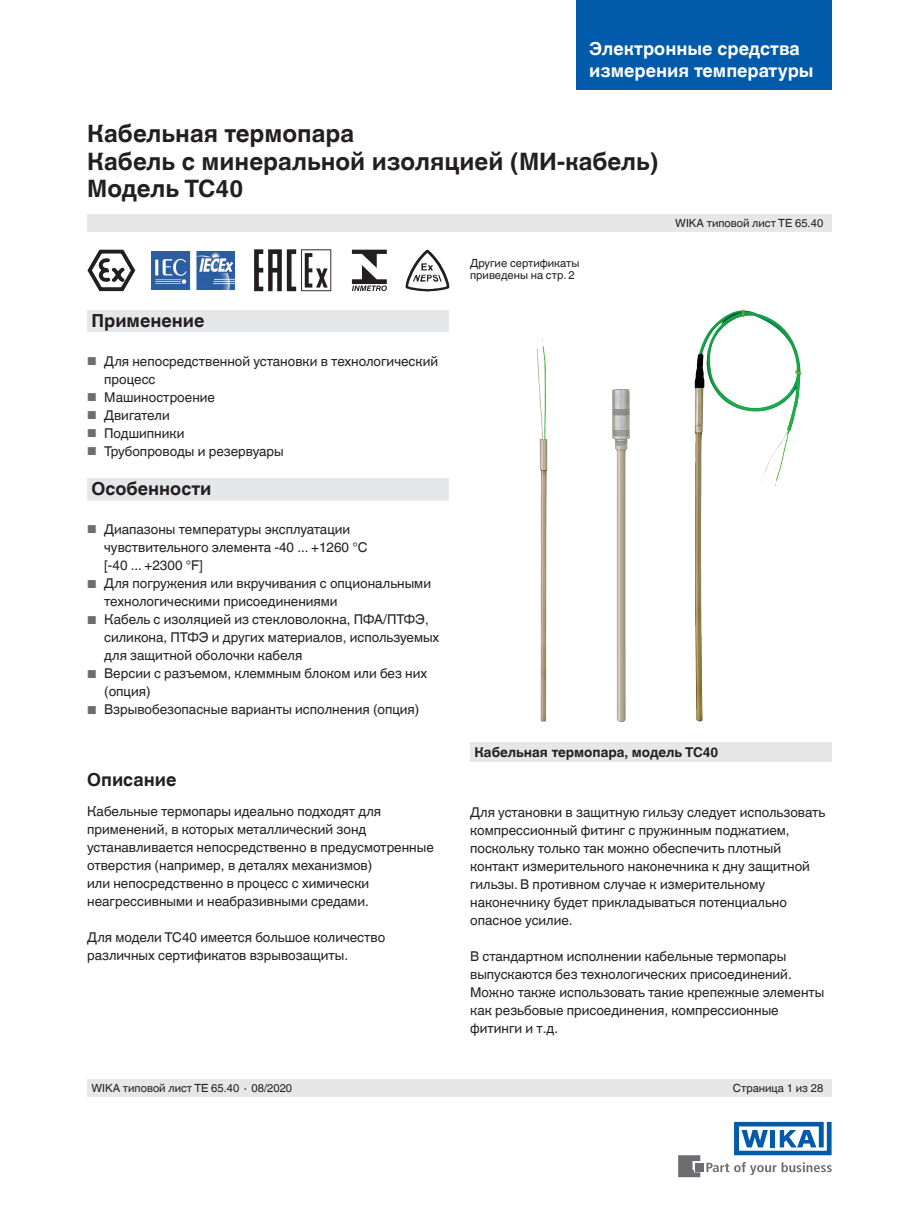
<style>
.page{position:relative;width:919px;height:1214px;background:#fff}
.page>*{position:absolute;margin:0;border:0;box-sizing:border-box;transform-origin:0 0}
.t1{font:700 24px/27px "Helvetica World";color:#231f20}
.t2{font:700 18px/21.6px "Helvetica World";color:#fff}
.t3{font:700 18px "Helvetica World";color:#231f20}
.t4{font:13.5px/18px "Helvetica World";color:#231f20}
.t5{font:700 13.5px "Helvetica World";color:#231f20}
.t6{font:11.25px/12.3px "Helvetica World";color:#231f20}
.s1{font-size:11.55px;color:#6c6d70}
</style>
<div class="page">
<div style="left:87px;top:310px;width:362px;height:21px;background:#e6e7e9"></div>
<div style="left:87px;top:215px;width:744px;height:17px;background:#e6e7e9"></div>
<div style="left:87px;top:1079px;width:744px;height:17px;background:#e6e7e9"></div>
<svg style="left:706px;top:1162px;width:125px;height:13px"></svg>
<div style="left:694px;top:1163px;width:9px;height:8px;background:#6c6d70"></div>
<svg style="left:678px;top:1155px;width:22px;height:22px"></svg>
<svg style="left:734px;top:1121px;width:97px;height:34px"></svg>
<div style="left:576px;top:0;width:255px;height:89px;background:#015aaa"></div>
<svg style="left:254px;top:249px;width:77px;height:42px"></svg>
<svg style="left:87px;top:249px;width:48px;height:43px"></svg>
<img style="left:151px;top:251px;width:84px;height:38px">
<svg style="left:352px;top:250px;width:35px;height:41px"></svg>
<img style="left:410px;top:250px;width:17px;height:22px">
<div style="left:470px;top:743px;width:361px;height:19px;background:#e6e7e9"></div>
<div style="left:87px;top:478px;width:362px;height:22px;background:#e6e7e9"></div>
<img style="left:612px;top:389px;width:18px;height:333px">
<img style="left:536px;top:338px;width:11px;height:384px">
<img style="left:694px;top:310px;width:47px;height:412px">
<h2 class="t2" style="left:589px;top:38px;width:226px">Электронные средства измерения температуры</h2>
<h1 class="t1" style="left:87px;top:121px;width:573px">Кабельная термопара<br>Кабель с минеральной изоляцией (МИ-кабель)<br>Модель TC40</h1>
<h2 class="t3" style="left:91px;top:310px;width:114px">Применение</h2>
<p class="t4" style="left:104px;top:352px;width:335px;text-indent:-17px"><span class="s1">■</span> Для непосредственной установки в технологический процесс</p>
<p class="t4" style="left:87px;top:388px;width:129px"><span class="s1">■</span> Машиностроение</p>
<p class="t4" style="left:87px;top:406px;width:84px"><span class="s1">■</span> Двигатели</p>
<p class="t4" style="left:87px;top:424px;width:99px"><span class="s1">■</span> Подшипники</p>
<p class="t4" style="left:87px;top:442px;width:198px"><span class="s1">■</span> Трубопроводы и резервуары</p>
<h2 class="t3" style="left:91px;top:478px;width:122px">Особенности</h2>
<p class="t4" style="left:104px;top:520px;width:265px;text-indent:-17px"><span class="s1">■</span> Диапазоны температуры эксплуатации чувствительного элемента -40 ... +1260 °C [-40 ... +2300 °F]</p>
<p class="t4" style="left:104px;top:574px;width:328px;text-indent:-17px"><span class="s1">■</span> Для погружения или вкручивания с опциональными технологическими присоединениями</p>
<p class="t4" style="left:104px;top:610px;width:336px;text-indent:-17px"><span class="s1">■</span> Кабель с изоляцией из стекловолокна, ПФА/ПТФЭ, силикона, ПТФЭ и других материалов, используемых для защитной оболочки кабеля</p>
<p class="t4" style="left:104px;top:664px;width:324px;text-indent:-17px"><span class="s1">■</span> Версии с разъемом, клеммным блоком или без них (опция)</p>
<p class="t4" style="left:87px;top:700px;width:334px"><span class="s1">■</span> Взрывобезопасные варианты исполнения (опция)</p>
<p class="t6" style="left:470px;top:257px;width:111px">Другие сертификаты приведены на стр. 2</p>
<p class="t6" style="left:675px;top:217px;width:149px">WIKA типовой лист TE 65.40</p>
<h2 class="t3" style="left:87px;top:769px;width:91px">Описание</h2>
<p class="t4" style="left:87px;top:802px;width:348px">Кабельные термопары идеально подходят для применений, в которых металлический зонд устанавливается непосредственно в предусмотренные отверстия (например, в деталях механизмов)<br>или непосредственно в процесс с химически неагрессивными и неабразивными средами.</p>
<p class="t4" style="left:87px;top:928px;width:299px">Для модели TC40 имеется большое количество различных сертификатов взрывозащиты.</p>
<p class="t5" style="left:474px;top:744px;width:245px">Кабельная термопара, модель TC40</p>
<p class="t4" style="left:470px;top:803px;width:356px">Для установки в защитную гильзу следует использовать компрессионный фитинг с пружинным поджатием, поскольку только так можно обеспечить плотный контакт измерительного наконечника к дну защитной гильзы. В противном случае к измерительному наконечнику будет прикладываться потенциально опасное усилие.</p>
<p class="t4" style="left:470px;top:947px;width:356px">В стандартном исполнении кабельные термопары выпускаются без технологических присоединений.<br>Можно также использовать такие крепежные элементы как резьбовые присоединения, компрессионные фитинги и т.д.</p>
<p class="t6" style="left:91px;top:1081px;width:202px">WIKA типовой лист TE 65.40 ∙ 08/2020</p>
<p class="t6" style="left:732px;top:1081px;width:92px">Страница 1 из 28</p>
</div>
